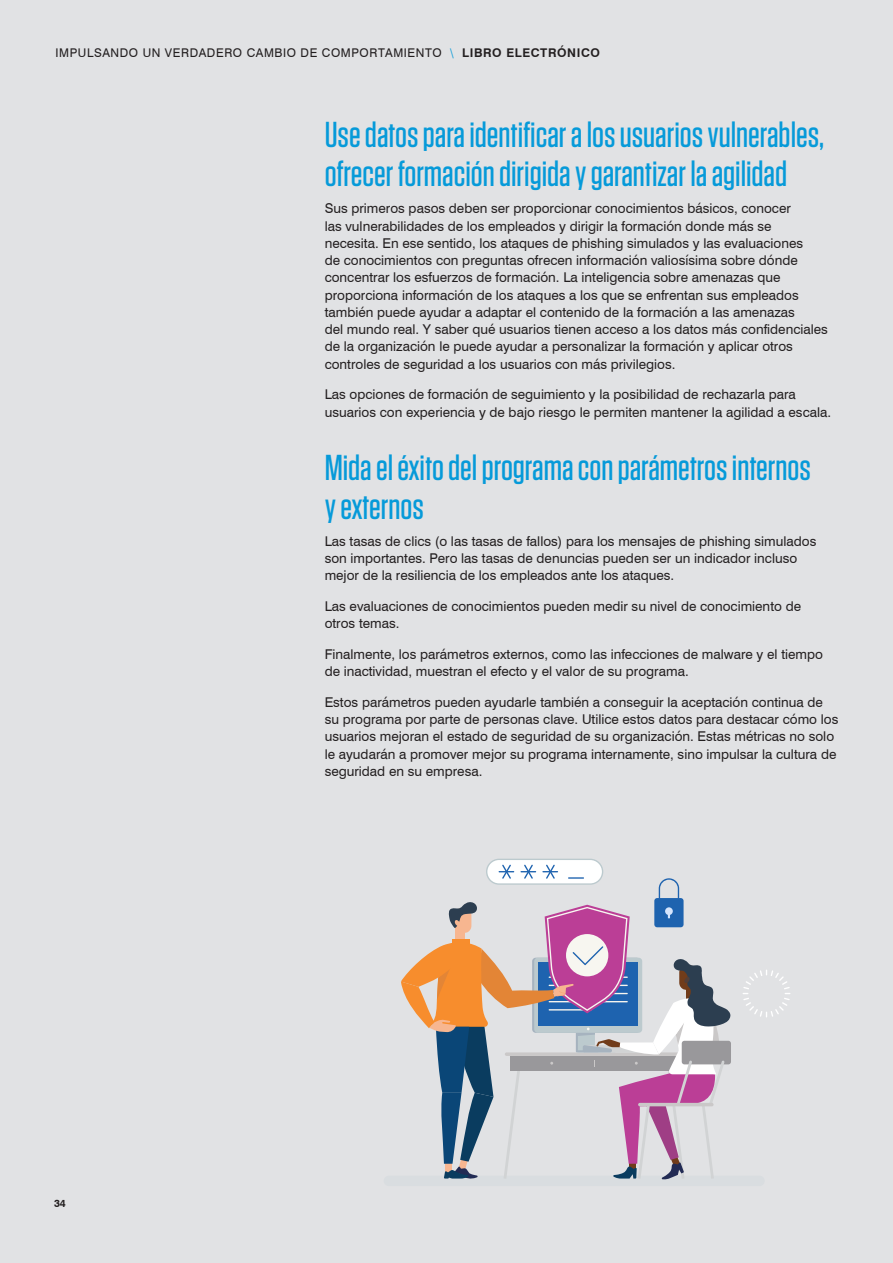
<style>
.page{position:relative;width:893px;height:1263px;background:#e1e2e4}
.page>*{position:absolute;margin:0;border:0;box-sizing:border-box;transform-origin:0 0}
.t1{font:500 36px/39px "Tungsten";color:#069ad9}
.t2{font:13.5px/17.2px "Swiss 721 BT";color:#231f20}
.t3{font:12px "Swiss 721 BT";letter-spacing:.05em;color:#231f20}
.t4{font:700 10.5px "Swiss 721 BT";color:#231f20}
.s1{color:#069ad9}
.s2{font-weight:700}
</style>
<div class="page">
<div style="left:384px;top:1175px;width:381px;height:11px;background:#d9dde0;border-radius:5px"></div>
<svg style="left:743px;top:970px;width:47px;height:47px"></svg>
<svg style="left:401px;top:859px;width:330px;height:320px"></svg>
<p class="t3" style="left:55px;top:45px;width:546px">IMPULSANDO UN VERDADERO CAMBIO DE COMPORTAMIENTO <span class="s1">\</span> <span class="s2">LIBRO ELECTRÓNICO</span></p>
<p class="t4" style="left:54px;top:1197px;width:13px">34</p>
<h1 class="t1" style="left:325px;top:116px;width:501px">Use datos para identificar a los usuarios vulnerables, ofrecer formación dirigida y garantizar la agilidad</h1>
<p class="t2" style="left:325px;top:200px;width:505px">Sus primeros pasos deben ser proporcionar conocimientos básicos, conocer<br>las vulnerabilidades de los empleados y dirigir la formación donde más se necesita. En ese sentido, los ataques de phishing simulados y las evaluaciones<br>de conocimientos con preguntas ofrecen información valiosísima sobre dónde concentrar los esfuerzos de formación. La inteligencia sobre amenazas que proporciona información de los ataques a los que se enfrentan sus empleados también puede ayudar a adaptar el contenido de la formación a las amenazas<br>del mundo real. Y saber qué usuarios tienen acceso a los datos más confidenciales de la organización le puede ayudar a personalizar la formación y aplicar otros controles de seguridad a los usuarios con más privilegios.</p>
<p class="t2" style="left:325px;top:386px;width:508px">Las opciones de formación de seguimiento y la posibilidad de rechazarla para usuarios con experiencia y de bajo riesgo le permiten mantener la agilidad a escala.</p>
<h1 class="t1" style="left:325px;top:448px;width:488px">Mida el éxito del programa con parámetros internos y externos</h1>
<p class="t2" style="left:325px;top:532px;width:493px">Las tasas de clics (o las tasas de fallos) para los mensajes de phishing simulados son importantes. Pero las tasas de denuncias pueden ser un indicador incluso mejor de la resiliencia de los empleados ante los ataques.</p>
<p class="t2" style="left:325px;top:597px;width:478px">Las evaluaciones de conocimientos pueden medir su nivel de conocimiento de otros temas.</p>
<p class="t2" style="left:325px;top:645px;width:500px">Finalmente, los parámetros externos, como las infecciones de malware y el tiempo de inactividad, muestran el efecto y el valor de su programa.</p>
<p class="t2" style="left:325px;top:693px;width:515px">Estos parámetros pueden ayudarle también a conseguir la aceptación continua de su programa por parte de personas clave. Utilice estos datos para destacar cómo los usuarios mejoran el estado de seguridad de su organización. Estas métricas no solo le ayudarán a promover mejor su programa internamente, sino impulsar la cultura de seguridad en su empresa.</p>
</div>
